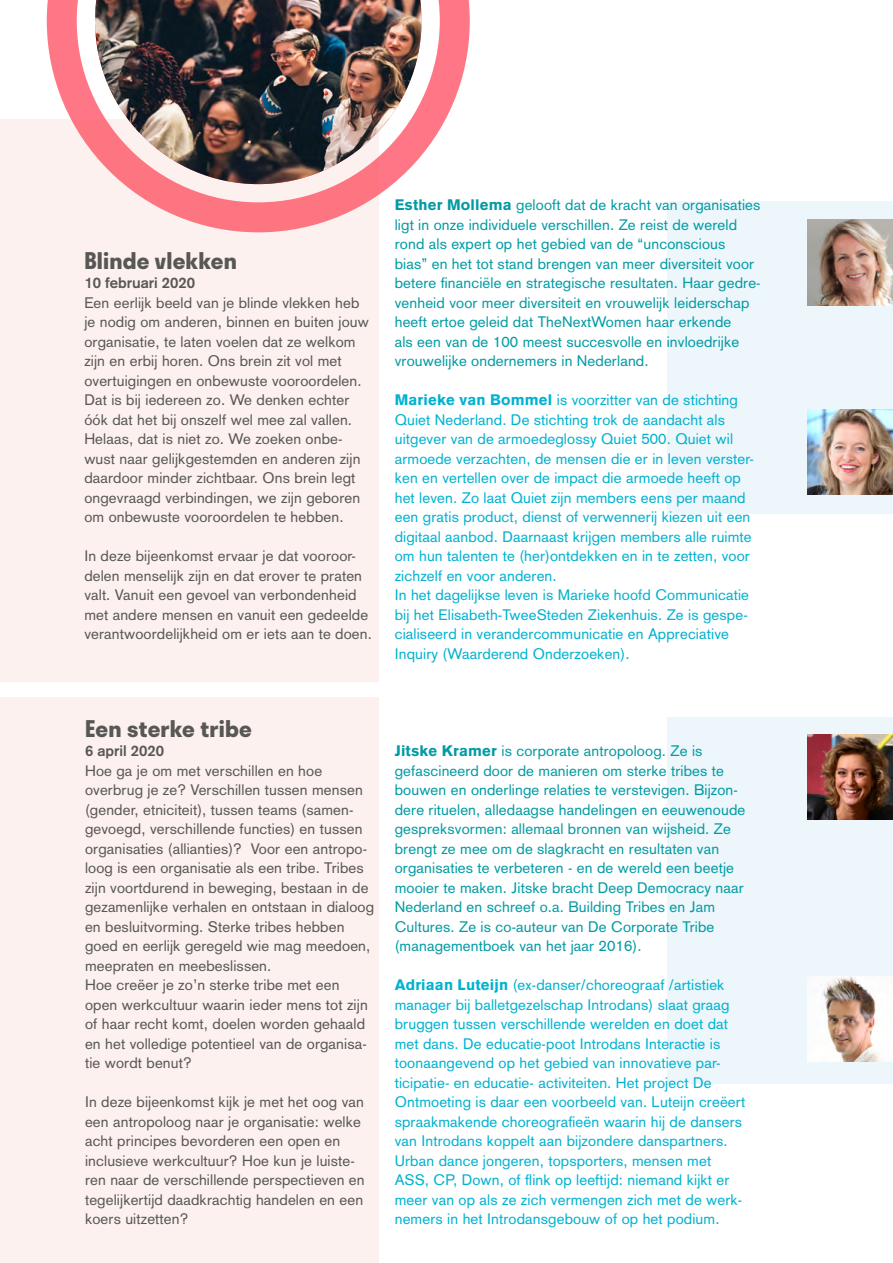
<style>
.page{position:relative;width:893px;height:1263px;background:#fff}
.page>*{position:absolute;margin:0;border:0;box-sizing:border-box;transform-origin:0 0}
.t1{font:700 22.5px "Stratos";letter-spacing:.01em;color:#575756}
.t2{font:15px/19.5px "Akzidenz Grotesk";letter-spacing:.01em;color:#575756}
.t3{font:15px/19.5px "Akzidenz Grotesk";letter-spacing:.01em;color:#00b2d0}
.t4{font:15px/19.5px "Akzidenz Grotesk";letter-spacing:.01em;color:#009ba4}
.t5{font:700 15px "Akzidenz Grotesk";color:#575756}
.s1{font-weight:900}
</style>
<div class="page">
<div style="left:668px;top:717px;width:225px;height:366px;background:#edf6fa"></div>
<div style="left:668px;top:201px;width:225px;height:312px;background:#edf6fa"></div>
<div style="left:0;top:697px;width:379px;height:566px;background:#fcece8"></div>
<div style="left:0;top:119px;width:379px;height:562px;background:#fcece8"></div>
<img style="left:808px;top:220px;width:85px;height:85px">
<img style="left:808px;top:409px;width:85px;height:85px">
<img style="left:808px;top:735px;width:85px;height:85px">
<img style="left:808px;top:977px;width:85px;height:85px">
<img style="left:47px;top:0;width:423px;height:232px">
<p class="t1" style="left:84px;top:242px;width:154px">Blinde vlekken</p>
<p class="t5" style="left:84px;top:274px;width:112px">10 februari 2020</p>
<p class="t2" style="left:84px;top:292px;width:286px">Een eerlijk beeld van je blinde vlekken heb je nodig om anderen, binnen en buiten jouw organisatie, te laten voelen dat ze welkom zijn en erbij horen. Ons brein zit vol met overtuigingen en onbewuste vooroordelen.<br>Dat is bij iedereen zo. We denken echter óók dat het bij onszelf wel mee zal vallen.<br>Helaas, dat is niet zo. We zoeken onbe&shy;wust naar gelijkgestemden en anderen zijn daardoor minder zichtbaar. Ons brein legt ongevraagd verbindingen, we zijn geboren om onbewuste vooroordelen te hebben.</p>
<p class="t2" style="left:84px;top:546px;width:289px">In deze bijeenkomst ervaar je dat vooroor&shy;delen menselijk zijn en dat erover te praten valt. Vanuit een gevoel van verbondenheid met andere mensen en vanuit een gedeelde verantwoordelijkheid om er iets aan te doen.</p>
<p class="t4" style="left:395px;top:195px;width:367px"><span class="s1">Esther Mollema</span> gelooft dat de kracht van organisaties ligt in onze individuele verschillen. Ze reist de wereld rond als expert op het gebied van de “unconscious bias” en het tot stand brengen van meer diversiteit voor betere financiële en strategische resultaten. Haar gedre&shy;venheid voor meer diversiteit en vrouwelijk leiderschap heeft ertoe geleid dat TheNextWomen haar erkende<br>als een van de 100 meest succesvolle en invloedrijke vrouwelijke ondernemers in Nederland.</p>
<p class="t3" style="left:395px;top:390px;width:361px"><span class="s1">Marieke van Bommel</span> is voorzitter van de stichting Quiet Nederland. De stichting trok de aandacht als uitgever van de armoedeglossy Quiet 500. Quiet wil armoede verzachten, de mensen die er in leven verster&shy;ken en vertellen over de impact die armoede heeft op het leven. Zo laat Quiet zijn members eens per maand een gratis product, dienst of verwennerij kiezen uit een digitaal aanbod. Daarnaast krijgen members alle ruimte om hun talenten te (her)ontdekken en in te zetten, voor zichzelf en voor anderen.</p>
<p class="t3" style="left:395px;top:585px;width:356px">In het dagelijkse leven is Marieke hoofd Communicatie bij het Elisabeth-TweeSteden Ziekenhuis. Ze is gespe&shy;cialiseerd in verandercommunicatie en Appreciative Inquiry (Waarderend Onderzoeken).</p>
<p class="t1" style="left:85px;top:710px;width:168px">Een sterke tribe</p>
<p class="t5" style="left:85px;top:742px;width:81px">6 april 2020</p>
<p class="t2" style="left:85px;top:760px;width:291px">Hoe ga je om met verschillen en hoe overbrug je ze? Verschillen tussen mensen (gender, etniciteit), tussen teams (samen&shy;gevoegd, verschillende functies) en tussen organisaties (allianties)? Voor een antropo&shy;loog is een organisatie als een tribe. Tribes zijn voortdurend in beweging, bestaan in de gezamenlijke verhalen en ontstaan in dialoog en besluitvorming. Sterke tribes hebben goed en eerlijk geregeld wie mag meedoen, meepraten en meebeslissen.</p>
<p class="t2" style="left:85px;top:975px;width:284px">Hoe creëer je zo’n sterke tribe met een open werkcultuur waarin ieder mens tot zijn of haar recht komt, doelen worden gehaald en het volledige potentieel van de organisa&shy;tie wordt benut?</p>
<p class="t2" style="left:85px;top:1092px;width:281px">In deze bijeenkomst kijk je met het oog van een antropoloog naar je organisatie: welke acht principes bevorderen een open en inclusieve werkcultuur? Hoe kun je luiste&shy;ren naar de verschillende perspectieven en tegelijkertijd daadkrachtig handelen en een koers uitzetten?</p>
<p class="t4" style="left:395px;top:741px;width:352px"><span class="s1">Jitske Kramer</span> is corporate antropoloog. Ze is gefascineerd door de manieren om sterke tribes te bouwen en onderlinge relaties te verstevigen. Bijzon&shy;dere rituelen, alledaagse handelingen en eeuwenoude gespreksvormen: allemaal bronnen van wijsheid. Ze brengt ze mee om de slagkracht en resultaten van organisaties te verbeteren - en de wereld een beetje mooier te maken. Jitske bracht Deep Democracy naar Nederland en schreef o.a. Building Tribes en Jam Cultures. Ze is co-auteur van De Corporate Tribe (managementboek van het jaar 2016).</p>
<p class="t3" style="left:395px;top:975px;width:352px"><span class="s1">Adriaan Luteijn</span> (ex-danser/choreograaf /artistiek manager bij balletgezelschap Introdans) slaat graag bruggen tussen verschillende werelden en doet dat met dans. De educatie-poot Introdans Interactie is toonaangevend op het gebied van innovatieve par&shy;ticipatie- en educatie- activiteiten. Het project De Ontmoeting is daar een voorbeeld van. Luteijn creëert spraakmakende choreografieën waarin hij de dansers van Introdans koppelt aan bijzondere danspartners.<br>Urban dance jongeren, topsporters, mensen met ASS, CP, Down, of flink op leeftijd: niemand kijkt er meer van op als ze zich vermengen zich met de werk&shy;nemers in het Introdansgebouw of op het podium.</p>
</div>
